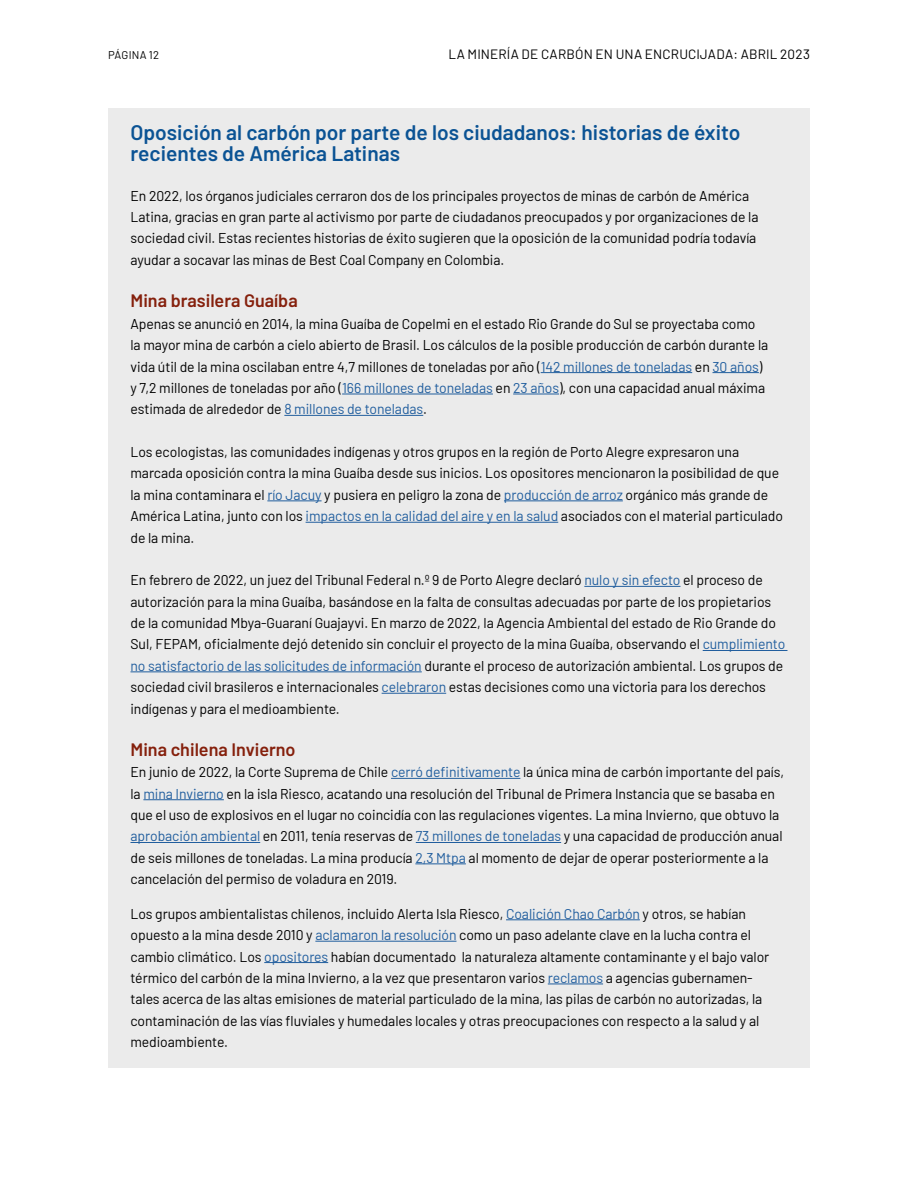
<style>
.page{position:relative;width:918px;height:1188px;background:#fff}
.page>*{position:absolute;margin:0;border:0;box-sizing:border-box;transform-origin:0 0}
.t1{font:600 21px/21px "Barlow";color:#0b5394}
.t2{font:600 18px "Barlow";color:#85200c}
.t3{font:14.25px/21.3px "Barlow";letter-spacing:-.005em;color:#000}
.t4{font:13.5px "Barlow";letter-spacing:.015em;color:#000}
.t5{font:11.25px "Barlow";letter-spacing:.02em;color:#000}
.s1{color:#215e9e}
</style>
<div class="page">
<div style="left:108px;top:186px;width:702px;height:100px;background:#ebebeb"></div>
<div style="left:108px;top:272px;width:702px;height:35px;background:#ebebeb"></div>
<div style="left:108px;top:289px;width:702px;height:40px;background:#ebebeb"></div>
<div style="left:108px;top:315px;width:702px;height:120px;background:#ebebeb"></div>
<hr style="left:541px;top:372px;width:151px;height:1px;background:#215e9e">
<hr style="left:713px;top:372px;width:46px;height:1px;background:#215e9e">
<hr style="left:342px;top:394px;width:151px;height:1px;background:#215e9e">
<hr style="left:513px;top:394px;width:46px;height:1px;background:#215e9e">
<hr style="left:284px;top:415px;width:139px;height:1px;background:#215e9e">
<div style="left:108px;top:421px;width:702px;height:36px;background:#ebebeb"></div>
<div style="left:108px;top:443px;width:702px;height:120px;background:#ebebeb"></div>
<hr style="left:267px;top:501px;width:55px;height:1px;background:#215e9e">
<hr style="left:504px;top:501px;width:119px;height:1px;background:#215e9e">
<hr style="left:306px;top:522px;width:252px;height:1px;background:#215e9e">
<div style="left:108px;top:550px;width:702px;height:35px;background:#ebebeb"></div>
<div style="left:108px;top:571px;width:702px;height:163px;background:#ebebeb"></div>
<hr style="left:584px;top:586px;width:96px;height:1px;background:#215e9e">
<hr style="left:703px;top:650px;width:84px;height:1px;background:#215e9e">
<hr style="left:130px;top:672px;width:292px;height:1px;background:#215e9e">
<hr style="left:382px;top:693px;width:64px;height:1px;background:#215e9e">
<div style="left:108px;top:721px;width:702px;height:35px;background:#ebebeb"></div>
<div style="left:108px;top:738px;width:702px;height:40px;background:#ebebeb"></div>
<div style="left:108px;top:763px;width:702px;height:142px;background:#ebebeb"></div>
<hr style="left:391px;top:778px;width:129px;height:1px;background:#215e9e">
<hr style="left:143px;top:799px;width:81px;height:1px;background:#215e9e">
<hr style="left:130px;top:842px;width:130px;height:1px;background:#215e9e">
<hr style="left:416px;top:842px;width:145px;height:1px;background:#215e9e">
<hr style="left:415px;top:864px;width:51px;height:1px;background:#215e9e">
<div style="left:108px;top:108px;width:702px;height:78px;background:#ebebeb"></div>
<div style="left:108px;top:904px;width:702px;height:164px;background:#ebebeb"></div>
<hr style="left:506px;top:919px;width:134px;height:1px;background:#215e9e">
<hr style="left:315px;top:941px;width:141px;height:1px;background:#215e9e">
<hr style="left:264px;top:962px;width:64px;height:1px;background:#215e9e">
<hr style="left:548px;top:984px;width:55px;height:1px;background:#215e9e">
<p class="t5" style="left:108px;top:46px;width:53px">PÁGINA 12</p>
<p class="t4" style="left:448px;top:44px;width:363px">LA MINERÍA DE CARBÓN EN UNA ENCRUCIJADA: ABRIL 2023</p>
<h1 class="t1" style="left:130px;top:120px;width:611px">Oposición al carbón por parte de los ciudadanos: historias de éxito recientes de América Latinas</h1>
<p class="t3" style="left:130px;top:184px;width:630px">En 2022, los órganos judiciales cerraron dos de los principales proyectos de minas de carbón de América Latina, gracias en gran parte al activismo por parte de ciudadanos preocupados y por organizaciones de la sociedad civil. Estas recientes historias de éxito sugieren que la oposición de la comunidad podría todavía ayudar a socavar las minas de Best Coal Company en Colombia.</p>
<p class="t2" style="left:130px;top:288px;width:169px">Mina brasilera Guaíba</p>
<p class="t3" style="left:130px;top:312px;width:639px">Apenas se anunció en 2014, la mina Guaíba de Copelmi en el estado Rio Grande do Sul se proyectaba como la mayor mina de carbón a cielo abierto de Brasil. Los cálculos de la posible producción de carbón durante la vida útil de la mina oscilaban entre 4,7 millones de toneladas por año (<span class="s1">142 millones de toneladas</span> en <span class="s1">30 años</span>) y 7,2 millones de toneladas por año (<span class="s1">166 millones de toneladas</span> en <span class="s1">23 años</span>), con una capacidad anual máxima estimada de alrededor de <span class="s1">8 millones de toneladas</span>.</p>
<p class="t3" style="left:130px;top:440px;width:654px">Los ecologistas, las comunidades indígenas y otros grupos en la región de Porto Alegre expresaron una marcada oposición contra la mina Guaíba desde sus inicios. Los opositores mencionaron la posibilidad de que la mina contaminara el <span class="s1">río Jacuy</span> y pusiera en peligro la zona de <span class="s1">producción de arroz</span> orgánico más grande de América Latina, junto con los <span class="s1">impactos en la calidad del aire y en la salud</span> asociados con el material particulado de la mina.</p>
<p class="t3" style="left:130px;top:568px;width:656px">En febrero de 2022, un juez del Tribunal Federal n.º 9 de Porto Alegre declaró <span class="s1">nulo y sin efecto</span> el proceso de autorización para la mina Guaíba, basándose en la falta de consultas adecuadas por parte de los propietarios de la comunidad Mbya-Guaraní Guajayvi. En marzo de 2022, la Agencia Ambiental del estado de Rio Grande do Sul, FEPAM, oficialmente dejó detenido sin concluir el proyecto de la mina Guaíba, observando el <span class="s1">cumplimiento no satisfactorio de las solicitudes de información</span> durante el proceso de autorización ambiental. Los grupos de sociedad civil brasileros e internacionales <span class="s1">celebraron</span> estas decisiones como una victoria para los derechos indígenas y para el medioambiente.</p>
<p class="t2" style="left:130px;top:736px;width:167px">Mina chilena Invierno</p>
<p class="t3" style="left:130px;top:760px;width:655px">En junio de 2022, la Corte Suprema de Chile <span class="s1">cerró definitivamente</span> la única mina de carbón importante del país, la <span class="s1">mina Invierno</span> en la isla Riesco, acatando una resolución del Tribunal de Primera Instancia que se basaba en que el uso de explosivos en el lugar no coincidía con las regulaciones vigentes. La mina Invierno, que obtuvo la <span class="s1">aprobación ambiental</span> en 2011, tenía reservas de <span class="s1">73 millones de toneladas</span> y una capacidad de producción anual de seis millones de toneladas. La mina producía <span class="s1">2,3 Mtpa</span> al momento de dejar de operar posteriormente a la cancelación del permiso de voladura en 2019.</p>
<p class="t3" style="left:130px;top:902px;width:640px">Los grupos ambientalistas chilenos, incluido Alerta Isla Riesco, <span class="s1">Coalición Chao Carbón</span> y otros, se habían opuesto a la mina desde 2010 y <span class="s1">aclamaron la resolución</span> como un paso adelante clave en la lucha contra el cambio climático. Los <span class="s1">opositores</span> habían documentado la naturaleza altamente contaminante y el bajo valor térmico del carbón de la mina Invierno, a la vez que presentaron varios <span class="s1">reclamos</span> a agencias gubernamen&shy;tales acerca de las altas emisiones de material particulado de la mina, las pilas de carbón no autorizadas, la contaminación de las vías fluviales y humedales locales y otras preocupaciones con respecto a la salud y al medioambiente.</p>
</div>
